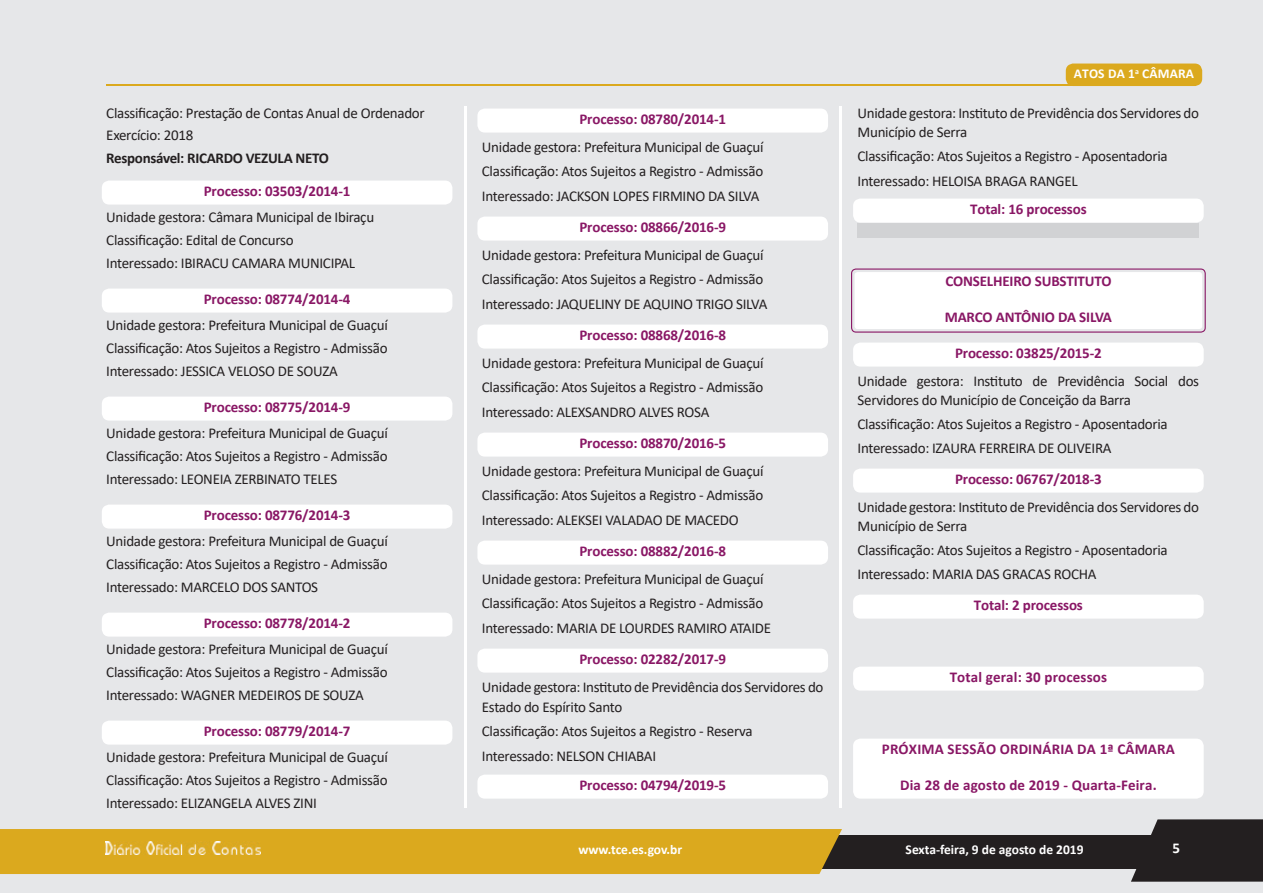
<style>
.page{position:relative;width:1263px;height:893px;background:#e6e7e9}
.page>*{position:absolute;margin:0;border:0;box-sizing:border-box;transform-origin:0 0}
.t1{font:15px/22.8px "Calibri";letter-spacing:-.02em;color:#231f20}
.t2{font:700 15px "Calibri";letter-spacing:-.01em;color:#891765}
.t3{font:700 15px "Calibri";letter-spacing:.01em;color:#891765}
.t4{font:700 15px "Calibri";letter-spacing:-.02em;color:#231f20}
.t5{font:700 15px "Calibri";color:#fff}
.t6{font:700 13.5px "Calibri";color:#fff}
</style>
<div class="page">
<svg style="left:1131px;top:819px;width:132px;height:63px;background:#3b3738"></svg>
<div style="left:804px;top:835px;width:459px;height:33px;background:#231f20"></div>
<hr style="left:465px;top:106px;width:2px;height:702px;background:#fff">
<hr style="left:839px;top:106px;width:3px;height:702px;background:#fff">
<div style="left:0;top:829px;width:842px;height:45px;background:#dba91e"></div>
<div style="left:1066px;top:64px;width:136px;height:22px;background:#dba91e;border-radius:8px"></div>
<hr style="left:106px;top:85px;width:1032px;height:1px;background:#dba91e">
<img style="left:105px;top:842px;width:156px;height:13px">
<div style="left:102px;top:181px;width:350px;height:24px;background:#fff;border-radius:8px"></div>
<div style="left:102px;top:289px;width:350px;height:24px;background:#fff;border-radius:8px"></div>
<div style="left:102px;top:397px;width:350px;height:24px;background:#fff;border-radius:8px"></div>
<div style="left:102px;top:505px;width:350px;height:24px;background:#fff;border-radius:8px"></div>
<div style="left:102px;top:613px;width:350px;height:24px;background:#fff;border-radius:8px"></div>
<div style="left:102px;top:721px;width:350px;height:24px;background:#fff;border-radius:8px"></div>
<div style="left:477px;top:109px;width:351px;height:24px;background:#fff;border-radius:8px"></div>
<div style="left:477px;top:217px;width:351px;height:24px;background:#fff;border-radius:8px"></div>
<div style="left:477px;top:325px;width:351px;height:24px;background:#fff;border-radius:8px"></div>
<div style="left:477px;top:433px;width:351px;height:24px;background:#fff;border-radius:8px"></div>
<div style="left:477px;top:541px;width:351px;height:24px;background:#fff;border-radius:8px"></div>
<div style="left:477px;top:649px;width:351px;height:24px;background:#fff;border-radius:8px"></div>
<div style="left:477px;top:775px;width:351px;height:24px;background:#fff;border-radius:8px"></div>
<div style="left:853px;top:199px;width:351px;height:24px;background:#fff;border-radius:8px"></div>
<div style="left:857px;top:223px;width:342px;height:15px;background:#d1d2d4"></div>
<svg style="left:851px;top:268px;width:355px;height:65px;background:#f7f2f5"></svg>
<div style="left:853px;top:343px;width:351px;height:24px;background:#fff;border-radius:8px"></div>
<div style="left:853px;top:469px;width:351px;height:24px;background:#fff;border-radius:8px"></div>
<div style="left:853px;top:595px;width:351px;height:24px;background:#fff;border-radius:8px"></div>
<div style="left:853px;top:667px;width:351px;height:24px;background:#fff;border-radius:8px"></div>
<div style="left:853px;top:739px;width:351px;height:60px;background:#fff;border-radius:8px"></div>
<p class="t1" style="left:106px;top:101px;width:320px">Classificação: Prestação de Contas Anual de Ordenador<br>Exercício: 2018</p>
<p class="t4" style="left:106px;top:148px;width:224px">Responsável: RICARDO VEZULA NETO</p>
<p class="t2" style="left:204px;top:181px;width:148px">Processo: 03503/2014-1</p>
<p class="t1" style="left:106px;top:205px;width:269px">Unidade gestora: Câmara Municipal de Ibiraçu<br>Classificação: Edital de Concurso<br>Interessado: IBIRACU CAMARA MUNICIPAL</p>
<p class="t2" style="left:204px;top:289px;width:148px">Processo: 08774/2014-4</p>
<p class="t1" style="left:106px;top:313px;width:283px;text-align:justify">Unidade gestora: Prefeitura Municipal de Guaçuí Classificação: Atos Sujeitos a Registro - Admissão Interessado: JESSICA VELOSO DE SOUZA</p>
<p class="t2" style="left:204px;top:397px;width:148px">Processo: 08775/2014-9</p>
<p class="t1" style="left:106px;top:421px;width:283px;text-align:justify">Unidade gestora: Prefeitura Municipal de Guaçuí Classificação: Atos Sujeitos a Registro - Admissão Interessado: LEONEIA ZERBINATO TELES</p>
<p class="t2" style="left:204px;top:505px;width:148px">Processo: 08776/2014-3</p>
<p class="t1" style="left:106px;top:529px;width:283px;text-align:justify">Unidade gestora: Prefeitura Municipal de Guaçuí Classificação: Atos Sujeitos a Registro - Admissão Interessado: MARCELO DOS SANTOS</p>
<p class="t2" style="left:204px;top:613px;width:148px">Processo: 08778/2014-2</p>
<p class="t1" style="left:106px;top:637px;width:283px;text-align:justify">Unidade gestora: Prefeitura Municipal de Guaçuí Classificação: Atos Sujeitos a Registro - Admissão Interessado: WAGNER MEDEIROS DE SOUZA</p>
<p class="t2" style="left:204px;top:721px;width:148px">Processo: 08779/2014-7</p>
<p class="t1" style="left:106px;top:745px;width:283px;text-align:justify">Unidade gestora: Prefeitura Municipal de Guaçuí Classificação: Atos Sujeitos a Registro - Admissão Interessado: ELIZANGELA ALVES ZINI</p>
<p class="t2" style="left:579px;top:109px;width:148px">Processo: 08780/2014-1</p>
<p class="t1" style="left:482px;top:134px;width:283px;line-height:24.6px;text-align:justify">Unidade gestora: Prefeitura Municipal de Guaçuí Classificação: Atos Sujeitos a Registro - Admissão Interessado: JACKSON LOPES FIRMINO DA SILVA</p>
<p class="t2" style="left:579px;top:217px;width:148px">Processo: 08866/2016-9</p>
<p class="t1" style="left:482px;top:242px;width:287px;line-height:24.6px">Unidade gestora: Prefeitura Municipal de Guaçuí<br>Classificação: Atos Sujeitos a Registro - Admissão<br>Interessado: JAQUELINY DE AQUINO TRIGO SILVA</p>
<p class="t2" style="left:579px;top:325px;width:148px">Processo: 08868/2016-8</p>
<p class="t1" style="left:482px;top:350px;width:283px;line-height:24.6px;text-align:justify">Unidade gestora: Prefeitura Municipal de Guaçuí Classificação: Atos Sujeitos a Registro - Admissão Interessado: ALEXSANDRO ALVES ROSA</p>
<p class="t2" style="left:579px;top:433px;width:148px">Processo: 08870/2016-5</p>
<p class="t1" style="left:482px;top:458px;width:283px;line-height:24.6px;text-align:justify">Unidade gestora: Prefeitura Municipal de Guaçuí Classificação: Atos Sujeitos a Registro - Admissão Interessado: ALEKSEI VALADAO DE MACEDO</p>
<p class="t2" style="left:579px;top:541px;width:148px">Processo: 08882/2016-8</p>
<p class="t1" style="left:482px;top:566px;width:291px;line-height:24.6px">Unidade gestora: Prefeitura Municipal de Guaçuí<br>Classificação: Atos Sujeitos a Registro - Admissão<br>Interessado: MARIA DE LOURDES RAMIRO ATAIDE</p>
<p class="t2" style="left:579px;top:649px;width:148px">Processo: 02282/2017-9</p>
<p class="t1" style="left:482px;top:676px;width:343px;line-height:20.1px">Unidade gestora: Instituto de Previdência dos Servidores do<br>Estado do Espírito Santo</p>
<p class="t1" style="left:482px;top:719px;width:272px;line-height:24.6px">Classificação: Atos Sujeitos a Registro - Reserva<br>Interessado: NELSON CHIABAI</p>
<p class="t2" style="left:579px;top:775px;width:148px">Processo: 04794/2019-5</p>
<p class="t6" style="left:578px;top:840px;width:105px">www.tce.es.gov.br</p>
<p class="t6" style="left:1074px;top:64px;width:122px">ATOS DA 1<sup>a</sup> CÂMARA</p>
<p class="t1" style="left:857px;top:102px;width:343px;line-height:19.6px">Unidade gestora: Instituto de Previdência dos Servidores do<br>Município de Serra</p>
<p class="t1" style="left:857px;top:144px;width:312px;line-height:24.2px">Classificação: Atos Sujeitos a Registro - Aposentadoria<br>Interessado: HELOISA BRAGA RANGEL</p>
<p class="t2" style="left:970px;top:199px;width:118px">Total: 16 processos</p>
<p class="t2" style="left:945px;top:271px;width:168px">CONSELHEIRO SUBSTITUTO</p>
<p class="t2" style="left:945px;top:307px;width:169px">MARCO ANTÔNIO DA SILVA</p>
<p class="t2" style="left:955px;top:343px;width:148px">Processo: 03825/2015-2</p>
<p class="t1" style="left:857px;top:370px;width:343px;line-height:19.6px">Unidade gestora: Instituto de Previdência Social dos<br>Servidores do Município de Conceição da Barra</p>
<p class="t1" style="left:857px;top:412px;width:312px;line-height:24.2px">Classificação: Atos Sujeitos a Registro - Aposentadoria<br>Interessado: IZAURA FERREIRA DE OLIVEIRA</p>
<p class="t2" style="left:955px;top:469px;width:148px">Processo: 06767/2018-3</p>
<p class="t1" style="left:857px;top:496px;width:343px;line-height:19.6px">Unidade gestora: Instituto de Previdência dos Servidores do<br>Município de Serra</p>
<p class="t1" style="left:857px;top:538px;width:312px;line-height:24.2px">Classificação: Atos Sujeitos a Registro - Aposentadoria<br>Interessado: MARIA DAS GRACAS ROCHA</p>
<p class="t2" style="left:974px;top:595px;width:111px">Total: 2 processos</p>
<p class="t3" style="left:950px;top:667px;width:159px">Total geral: 30 processos</p>
<p class="t3" style="left:882px;top:739px;width:294px">PRÓXIMA SESSÃO ORDINÁRIA DA 1ª CÂMARA</p>
<p class="t3" style="left:900px;top:775px;width:258px">Dia 28 de agosto de 2019 - Quarta-Feira.</p>
<p class="t6" style="left:906px;top:840px;width:180px">Sexta-feira, 9 de agosto de 2019</p>
<p class="t5" style="left:1172px;top:837px;width:9px">5</p>
</div>
